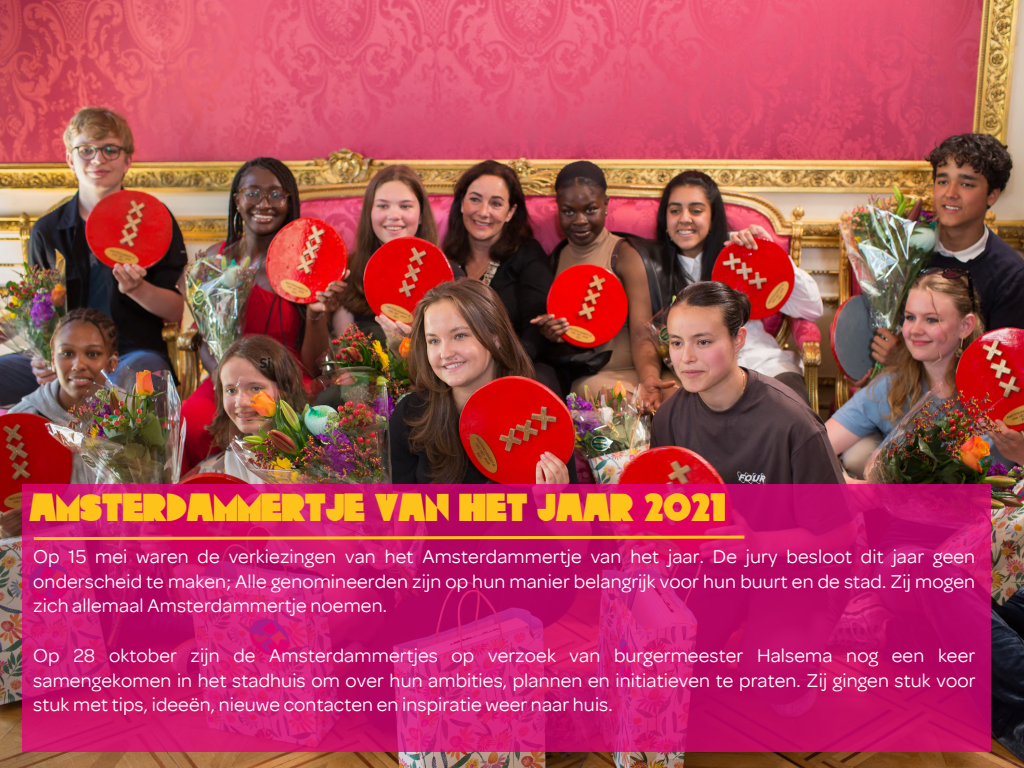
<style>
.page{position:relative;width:1024px;height:768px;background:#fff}
.page>*{position:absolute;margin:0;border:0;box-sizing:border-box;transform-origin:0 0}
.t1{font:39.4px "Basterds";letter-spacing:.005em;color:#fec31b}
.t2{font:20px/24.8px "Omnes";letter-spacing:.01em;color:#fff;text-align:justify}
.t3{font:700 14px "IBM Plex Sans Cond";color:#1c191a}
</style>
<div class="page">
<img style="left:0;top:0;width:1024px;height:768px">
<svg style="left:22px;top:484px;width:968px;height:268px;background:#c6116b"></svg>
<svg style="left:31px;top:534px;width:716px;height:8px;background:#dd524c"></svg>
<p class="t3" style="left:259px;top:353px;width:13px">Si</p>
<h1 class="t1" style="left:29px;top:485px;width:697px">AMSTERDAMMERTJE VAN HET JAAR 2021</h1>
<p class="t2" style="left:33px;top:544px;width:943px">Op 15 mei waren de verkiezingen van het Amsterdammertje van het jaar. De jury besloot dit jaar geen onderscheid te maken; Alle genomineerden zijn op hun manier belangrijk voor hun buurt en de stad. Zij mogen zich allemaal Amsterdammertje noemen.</p>
<p class="t2" style="left:33px;top:643px;width:943px">Op 28 oktober zijn de Amsterdammertjes op verzoek van burgermeester Halsema nog een keer samengekomen in het stadhuis om over hun ambities, plannen en initiatieven te praten. Zij gingen stuk voor stuk met tips, ideeën, nieuwe contacten en inspiratie weer naar huis.</p>
</div>
